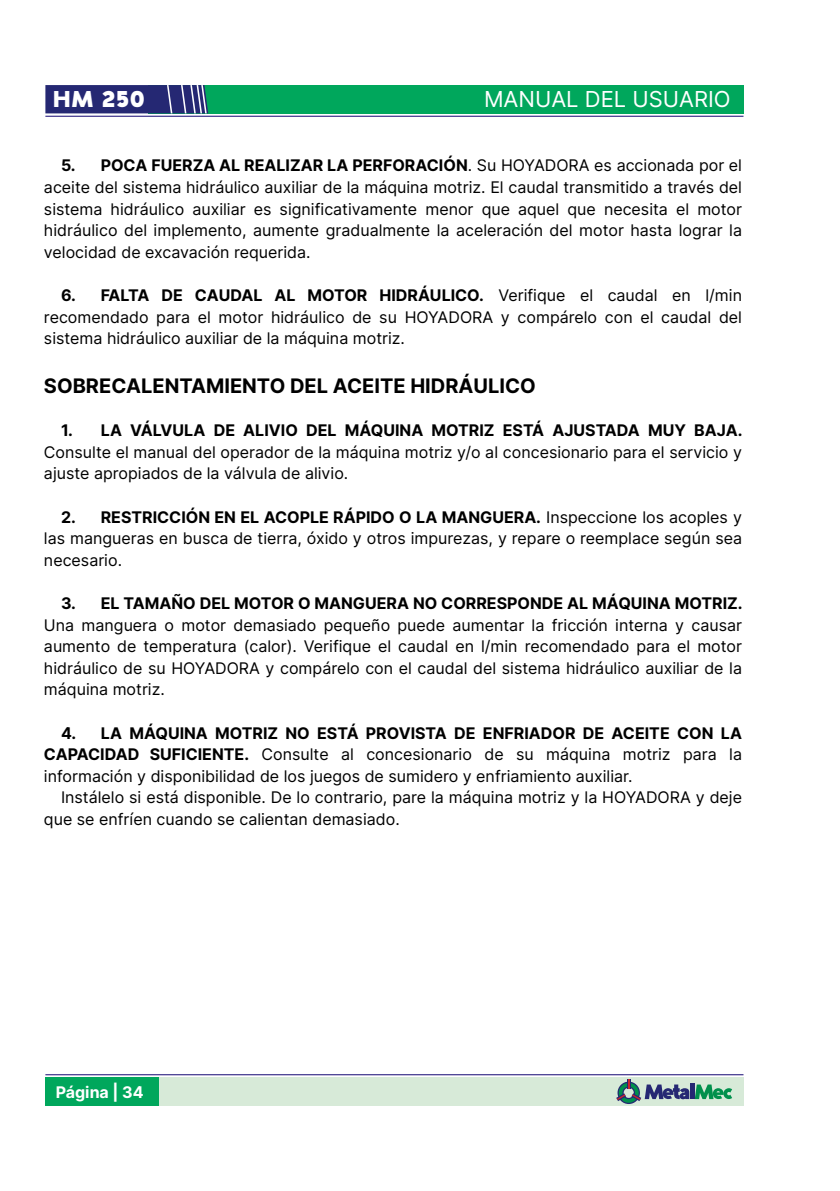
<style>
.page{position:relative;width:840px;height:1191px;background:#fff}
.page>*{position:absolute;margin:0;border:0;box-sizing:border-box;transform-origin:0 0}
.t1{font:800 22.2px "Creo";color:#fff}
.t2{font:22px "Inter";color:#fff}
.t3{font:700 20px "Inter";color:#000}
.t4{font:16px/21.6px "Inter";color:#000;text-align:justify}
.t5{font:700 16px "Inter";color:#000}
.t6{font:700 16px "Inter";color:#fff}
.s1{font-weight:700}
</style>
<div class="page">
<div style="left:159px;top:1077px;width:584px;height:29px;background:#d7ead8"></div>
<div style="left:147px;top:85px;width:596px;height:28px;background:#00a75c"></div>
<div style="left:45px;top:1077px;width:114px;height:29px;background:#00a75c"></div>
<hr style="left:45px;top:1074px;width:698px;height:1px;background:#2f2483">
<hr style="left:45px;top:116px;width:698px;height:1px;background:#2f2483">
<svg style="left:616px;top:1079px;width:115px;height:25px"></svg>
<svg style="left:45px;top:85px;width:163px;height:28px;background:#2f3479"></svg>
<h1 class="t1" style="left:53px;top:90px;width:92px">HM 250</h1>
<h2 class="t2" style="left:484px;top:86px;width:248px">MANUAL DEL USUARIO</h2>
<p class="t4" style="left:44px;top:155px;width:699px;text-indent:17px"><span class="s1">5. POCA FUERZA AL REALIZAR LA PERFORACIÓN</span>. Su HOYADORA es accionada por el aceite del sistema hidráulico auxiliar de la máquina motriz. El caudal transmitido a través del sistema hidráulico auxiliar es significativamente menor que aquel que necesita el motor hidráulico del implemento, aumente gradualmente la aceleración del motor hasta lograr la velocidad de excavación requerida.</p>
<p class="t4" style="left:44px;top:284px;width:699px;text-indent:17px"><span class="s1">6. FALTA DE CAUDAL AL MOTOR HIDRÁULICO.</span> Verifique el caudal en l/min recomendado para el motor hidráulico de su HOYADORA y compárelo con el caudal del sistema hidráulico auxiliar de la máquina motriz.</p>
<p class="t3" style="left:44px;top:373px;width:493px">SOBRECALENTAMIENTO DEL ACEITE HIDRÁULICO</p>
<p class="t5" style="left:61px;top:420px;width:682px">1. LA VÁLVULA DE ALIVIO DEL MÁQUINA MOTRIZ ESTÁ AJUSTADA MUY BAJA.</p>
<p class="t4" style="left:44px;top:441px;width:699px">Consulte el manual del operador de la máquina motriz y/o al concesionario para el servicio y ajuste apropiados de la válvula de alivio.</p>
<p class="t4" style="left:44px;top:506px;width:699px;text-indent:17px"><span class="s1">2. RESTRICCIÓN EN EL ACOPLE RÁPIDO O LA MANGUERA.</span> Inspeccione los acoples y las mangueras en busca de tierra, óxido y otros impurezas, y repare o reemplace según sea necesario.</p>
<p class="t5" style="left:61px;top:593px;width:682px">3. EL TAMAÑO DEL MOTOR O MANGUERA NO CORRESPONDE AL MÁQUINA MOTRIZ.</p>
<p class="t4" style="left:44px;top:614px;width:699px">Una manguera o motor demasiado pequeño puede aumentar la fricción interna y causar aumento de temperatura (calor). Verifique el caudal en l/min recomendado para el motor hidráulico de su HOYADORA y compárelo con el caudal del sistema hidráulico auxiliar de la máquina motriz.</p>
<p class="t4" style="left:44px;top:722px;width:699px;text-indent:17px"><span class="s1">4. LA MÁQUINA MOTRIZ NO ESTÁ PROVISTA DE ENFRIADOR DE ACEITE CON LA CAPACIDAD SUFICIENTE.</span> Consulte al concesionario de su máquina motriz para la información y disponibilidad de los juegos de sumidero y enfriamiento auxiliar.</p>
<p class="t4" style="left:44px;top:787px;width:699px;text-indent:17px">Instálelo si está disponible. De lo contrario, pare la máquina motriz y la HOYADORA y deje que se enfríen cuando se calientan demasiado.</p>
<p class="t6" style="left:56px;top:1082px;width:89px">Página | 34</p>
</div>
